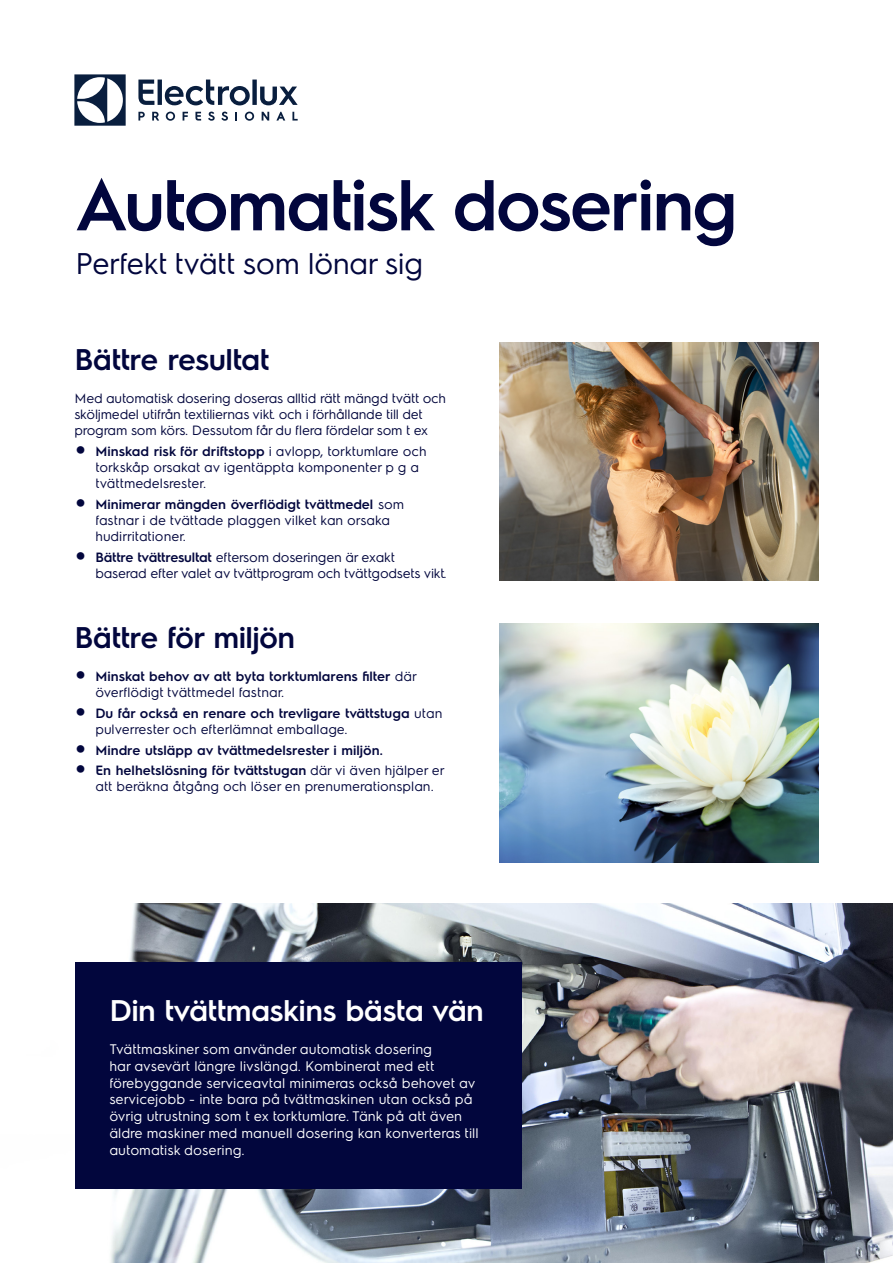
<style>
.page{position:relative;width:893px;height:1263px;background:#fff}
.page>*{position:absolute;margin:0;border:0;box-sizing:border-box;transform-origin:0 0}
.Head_1{font:600 72px "Electrolux Sans";letter-spacing:-.035em;color:#02063d}
.Subhea{font:600 30px "Electrolux Sans";letter-spacing:-.02em;color:#02063d}
.Subhea-2{font:600 30px "Electrolux Sans";letter-spacing:-.02em;color:#fff}
.Subhea-3{font:30px "Electrolux Sans";letter-spacing:-.02em;color:#02063d}
.Bröd_v2{font:13.95px/16.6px "Electrolux Sans";color:#fff}
.Bullet{font:13.5px/16.2px "Electrolux Sans";letter-spacing:-.015em;color:#02063d}
.t1{font:600 13.5px/16.2px "Electrolux Sans";color:#02063d}
.s1{font-weight:600;font-size:36px}
.s2{font-weight:600}
.s3{font-size:36px}
.s4{font-weight:400}
</style>
<div class="page">
<svg style="left:74px;top:74px;width:52px;height:52px"></svg>
<svg style="left:138px;top:80px;width:160px;height:25px"></svg>
<svg style="left:292px;top:112px;width:6px;height:9px"></svg>
<svg style="left:245px;top:112px;width:9px;height:9px"></svg>
<svg style="left:235px;top:112px;width:2px;height:9px"></svg>
<svg style="left:221px;top:112px;width:7px;height:9px"></svg>
<svg style="left:208px;top:112px;width:7px;height:9px"></svg>
<svg style="left:195px;top:112px;width:6px;height:9px"></svg>
<svg style="left:183px;top:112px;width:5px;height:9px"></svg>
<svg style="left:166px;top:112px;width:9px;height:9px"></svg>
<svg style="left:152px;top:112px;width:7px;height:9px"></svg>
<svg style="left:138px;top:112px;width:7px;height:9px"></svg>
<svg style="left:276px;top:112px;width:9px;height:9px"></svg>
<svg style="left:262px;top:112px;width:7px;height:9px"></svg>
<img style="left:499px;top:342px;width:320px;height:239px">
<img style="left:499px;top:624px;width:320px;height:238px">
<img style="left:75px;top:904px;width:818px;height:359px">
<div style="left:75px;top:962px;width:447px;height:226px;background:#02063d"></div>
<p class="Head_1" style="left:74px;top:155px;width:665px">Automatisk dosering</p>
<p class="Subhea-3" style="left:75px;top:242px;width:349px">Perfekt tvätt som lönar sig</p>
<p class="Subhea" style="left:74px;top:338px;width:197px">Bättre resultat</p>
<p class="Bullet" style="left:74px;top:389px;width:373px">Med automatisk dosering doseras alltid rätt mängd tvätt och sköljmedel utifrån textiliernas vikt. och i förhållande till det program som körs. Dessutom får du flera fördelar som t ex</p>
<p class="Bullet" style="left:95px;top:442px;width:333px;text-indent:-21px"><span class="s1">•</span> <span class="s2">Minskad risk för driftstopp</span> i avlopp, torktumlare och torkskåp orsakat av igentäppta komponenter p g a tvättmedelsrester.</p>
<p class="Bullet" style="left:95px;top:495px;width:310px;text-indent:-21px"><span class="s1">•</span> <span class="s2">Minimerar mängden överflödigt tvättmedel</span> som fastnar i de tvättade plaggen vilket kan orsaka hudirritationer.</p>
<p class="Bullet" style="left:95px;top:548px;width:353px;text-indent:-21px"><span class="s1">•</span> <span class="s2">Bättre tvättresultat</span> eftersom doseringen är exakt baserad efter valet av tvättprogram och tvättgodsets vikt.</p>
<p class="Subhea" style="left:74px;top:616px;width:222px">Bättre för miljön</p>
<p class="t1" style="left:95px;top:667px;width:323px;text-indent:-21px"><span class="s3">•</span> Minskat behov av att byta torktumlarens filter <span class="s4">där överflödigt tvättmedel fastnar.</span></p>
<p class="t1" style="left:95px;top:704px;width:348px;text-indent:-21px"><span class="s3">•</span> Du får också en renare och trevligare tvättstuga <span class="s4">utan pulverrester och efterlämnat emballage.</span></p>
<p class="t1" style="left:74px;top:741px;width:310px"><span class="s3">•</span> Mindre utsläpp av tvättmedelsrester i miljön.</p>
<p class="Bullet" style="left:95px;top:761px;width:351px;text-indent:-21px"><span class="s1">•</span> <span class="s2">En helhetslösning för tvättstugan</span> där vi även hjälper er att beräkna åtgång och löser en prenumerationsplan.</p>
<p class="Subhea-2" style="left:109px;top:989px;width:376px">Din tvättmaskins bästa vän</p>
<p class="Bröd_v2" style="left:109px;top:1040px;width:371px">Tvättmaskiner som använder automatisk dosering<br>har avsevärt längre livslängd. Kombinerat med ett förebyggande serviceavtal minimeras också behovet av servicejobb - inte bara på tvättmaskinen utan också på övrig utrustning som t ex torktumlare. Tänk på att även äldre maskiner med manuell dosering kan konverteras till automatisk dosering.</p>
</div>
